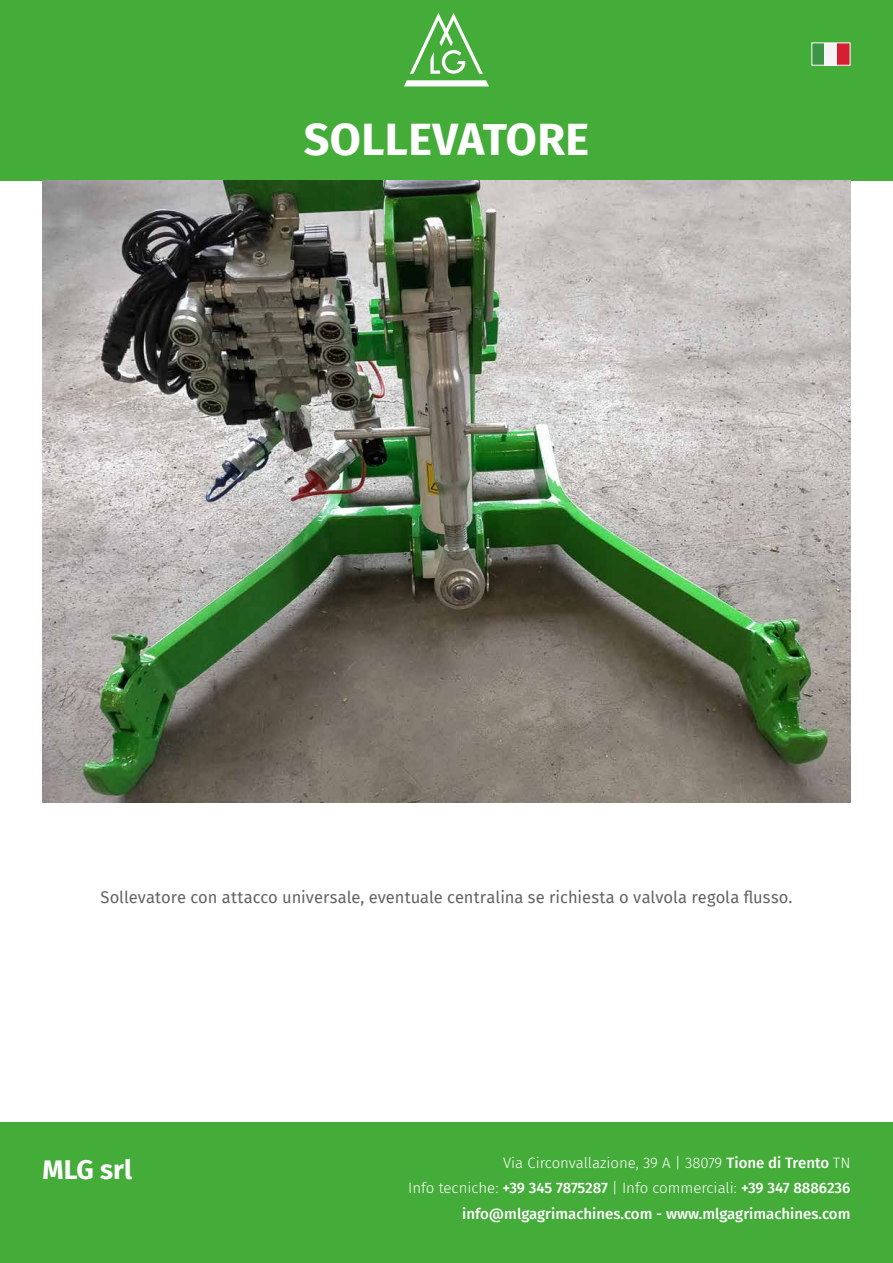
<style>
.page{position:relative;width:893px;height:1263px;background:#fff}
.page>*{position:absolute;margin:0;border:0;box-sizing:border-box;transform-origin:0 0}
.t1{font:700 45px "Fira Sans";letter-spacing:.01em;color:#fff}
.t2{font:700 27px "Fira Sans";color:#fff}
.t3{font:16.5px "Fira Sans";color:#646363}
.t4{font:500 15px/25.5px "Fira Sans";color:#fff;text-align:right}
.s1{font-weight:300}
</style>
<div class="page">
<div style="left:0;top:0;width:893px;height:181px;background:#44ac39"></div>
<div style="left:0;top:1123px;width:893px;height:140px;background:#44ac39"></div>
<svg style="left:404px;top:80px;width:85px;height:6px"></svg>
<svg style="left:410px;top:13px;width:73px;height:61px"></svg>
<div style="left:812px;top:43px;width:38px;height:22px;background:#3d9447"></div>
<div style="left:825px;top:43px;width:12px;height:22px;background:#f5f5f5"></div>
<div style="left:837px;top:43px;width:13px;height:22px;background:#d61f33"></div>
<div style="left:811px;top:43px;width:39px;height:23px;border:1px solid #fff"></div>
<img style="left:43px;top:181px;width:807px;height:621px">
<h1 class="t1" style="left:304px;top:101px;width:287px">SOLLEVATORE</h1>
<p class="t3" style="left:100px;top:885px;width:693px">Sollevatore con attacco universale, eventuale centralina se richiesta o valvola regola flusso.</p>
<h2 class="t2" style="left:43px;top:1147px;width:91px">MLG srl</h2>
<p class="t4" style="left:408px;top:1149px;width:444px"><span class="s1">Via Circonvallazione, 39 A | 38079</span> Tione di Trento <span class="s1">TN<br>Info tecniche:</span> +39 345 7875287 <span class="s1">| Info commerciali:</span> +39 347 8886236 info@mlgagrimachines.com - www.mlgagrimachines.com</p>
</div>
